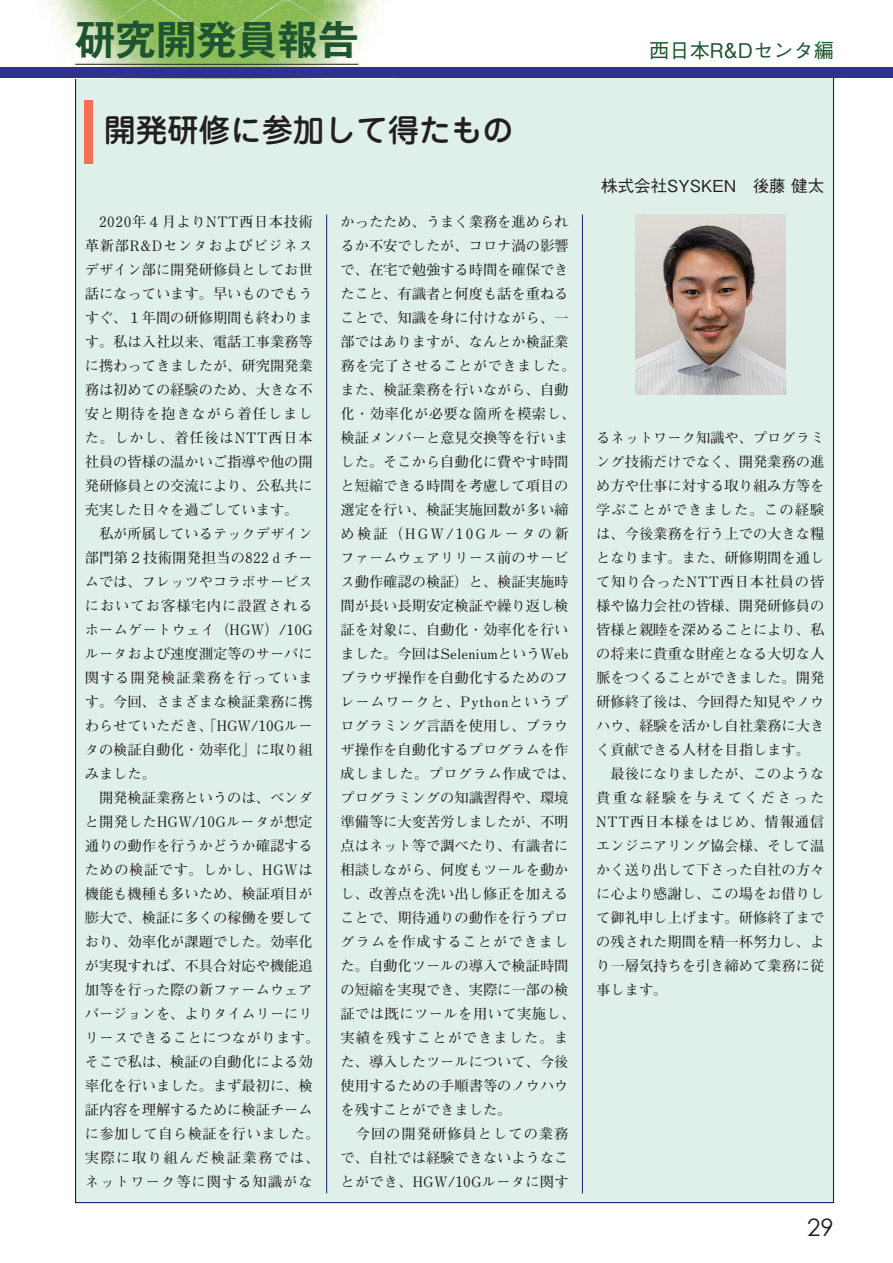
<style>
.page{position:relative;width:893px;height:1263px;background:#fff}
.page>*{position:absolute;margin:0;border:0;box-sizing:border-box;transform-origin:0 0}
.t1{font:700 40.5px "Gothic MB101 Pr 6 N De";color:#1d552f}
.t2{font:500 31.5px "Jun 34 Pro";color:#231f20}
.t3{font:24px "Century Gothic";color:#231f20}
.t4{font:500 20.25px "Gothic BBB Pr 6 N";color:#1d552f}
.t5{font:500 16.5px "Gothic BBB Pr 6 N";color:#231f20}
.本文{font:700 14.25px/24px "Futo Min A101 Pr 6 N";color:#231f20;text-align:justify}
</style>
<div class="page">
<div style="left:75px;top:72px;width:759px;height:1131px;background:#dff0e9;border:1px solid #201c70"></div>
<hr style="left:326px;top:215px;width:1px;height:978px;background:#201c70">
<hr style="left:582px;top:215px;width:1px;height:978px;background:#201c70">
<img style="left:38px;top:0;width:355px;height:68px">
<div style="left:85px;top:100px;width:8px;height:64px;background:#f36f51"></div>
<img style="left:635px;top:215px;width:150px;height:179px">
<div style="left:0;top:68px;width:893px;height:10px;background:#2e3092"></div>
<h1 class="t1" style="left:75px;top:6px;width:285px">研究開発員報告</h1>
<p class="t2" style="left:104px;top:106px;width:411px">開発研修に参加して得たもの</p>
<p class="本文" style="left:85px;top:209px;width:230px">　2020年４月よりNTT西日本技術革新部R&amp;Dセンタおよびビジネスデザイン部に開発研修員としてお世話になっています。早いものでもうすぐ、１年間の研修期間も終わります。私は入社以来、電話工事業務等に携わってきましたが、研究開発業務は初めての経験のため、大きな不安と期待を抱きながら着任しました。しかし、着任後はNTT西日本社員の皆様の温かいご指導や他の開発研修員との交流により、公私共に充実した日々を過ごしています。</p>
<p class="本文" style="left:85px;top:521px;width:230px">　私が所属しているテックデザイン部門第２技術開発担当の822ｄチームでは、フレッツやコラボサービスにおいてお客様宅内に設置されるホームゲートウェイ（HGW）/10Gルータおよび速度測定等のサーバに関する開発検証業務を行っています。今回、さまざまな検証業務に携わらせていただき、「HGW/10Gルータの検証自動化・効率化」に取り組みました。</p>
<p class="本文" style="left:85px;top:785px;width:237px;text-align:left">　開発検証業務というのは、ベンダと開発したHGW/10Gルータが想定通りの動作を行うかどうか確認するための検証です。しかし、HGWは機能も機種も多いため、検証項目が膨大で、検証に多くの稼働を要しており、効率化が課題でした。効率化が実現すれば、不具合対応や機能追加等を行った際の新ファームウェアバージョンを、よりタイムリーにリリースできることにつながります。そこで私は、検証の自動化による効率化を行いました。まず最初に、検証内容を理解するために検証チームに参加して自ら検証を行いました。実際に取り組んだ検証業務では、ネットワーク等に関する知識がな</p>
<p class="本文" style="left:340px;top:209px;width:237px;text-align:left">かったため、うまく業務を進められるか不安でしたが、コロナ渦の影響で、在宅で勉強する時間を確保できたこと、有識者と何度も話を重ねることで、知識を身に付けながら、一部ではありますが、なんとか検証業務を完了させることができました。また、検証業務を行いながら、自動化・効率化が必要な箇所を模索し、検証メンバーと意見交換等を行いました。そこから自動化に費やす時間と短縮できる時間を考慮して項目の選定を行い、検証実施回数が多い締め検証（HGW/10Gルータの新ファームウェアリリース前のサービス動作確認の検証）と、検証実施時間が長い長期安定検証や繰り返し検証を対象に、自動化・効率化を行いました。今回はSeleniumというWebブラウザ操作を自動化するためのフレームワークと、Pythonというプログラミング言語を使用し、ブラウザ操作を自動化するプログラムを作成しました。プログラム作成では、プログラミングの知識習得や、環境準備等に大変苦労しましたが、不明点はネット等で調べたり、有識者に相談しながら、何度もツールを動かし、改善点を洗い出し修正を加えることで、期待通りの動作を行うプログラムを作成することができました。自動化ツールの導入で検証時間の短縮を実現でき、実際に一部の検証では既にツールを用いて実施し、実績を残すことができました。また、導入したツールについて、今後使用するための手順書等のノウハウを残すことができました。</p>
<p class="本文" style="left:340px;top:1121px;width:230px">　今回の開発研修員としての業務で、自社では経験できないようなことができ、HGW/10Gルータに関す</p>
<h3 class="t4" style="left:649px;top:34px;width:186px">西日本R&amp;Dセンタ編</h3>
<p class="t5" style="left:601px;top:172px;width:225px">株式会社SYSKEN　後藤 健太</p>
<p class="本文" style="left:596px;top:425px;width:229px">るネットワーク知識や、プログラミング技術だけでなく、開発業務の進め方や仕事に対する取り組み方等を学ぶことができました。この経験は、今後業務を行う上での大きな糧となります。また、研修期間を通して知り合ったNTT西日本社員の皆様や協力会社の皆様、開発研修員の皆様と親睦を深めることにより、私の将来に貴重な財産となる大切な人脈をつくることができました。開発研修終了後は、今回得た知見やノウハウ、経験を活かし自社業務に大きく貢献できる人材を目指します。</p>
<p class="本文" style="left:596px;top:761px;width:230px">　最後になりましたが、このような貴重な経験を与えてくださったNTT西日本様をはじめ、情報通信エンジニアリング協会様、そして温かく送り出して下さった自社の方々に心より感謝し、この場をお借りして御礼申し上げます。研修終了までの残された期間を精一杯努力し、より一層気持ちを引き締めて業務に従事します。</p>
<h3 class="t3" style="left:807px;top:1210px;width:28px">29</h3>
</div>
